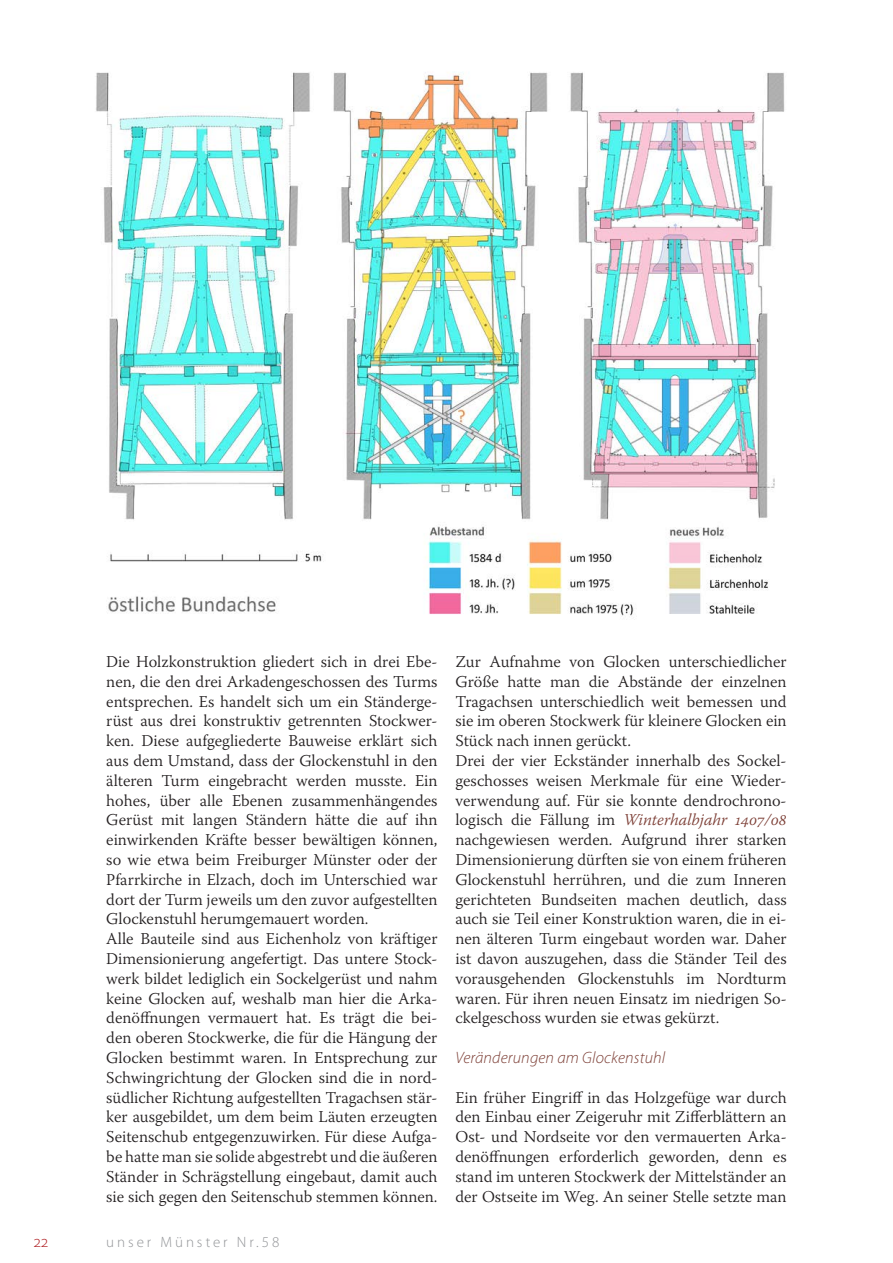
<style>
.page{position:relative;width:893px;height:1263px;background:#fff}
.page>*{position:absolute;margin:0;border:0;box-sizing:border-box;transform-origin:0 0}
.t1{font:300 16.5px/19.8px "Warnock Pro";color:#231f20}
.t2{font:italic 300 16.5px "Myriad Pro";letter-spacing:.01em;color:#7d3f36}
.t3{font:300 16.5px "Myriad Pro";color:#af1e22}
.t4{font:300 15px "Myriad Pro";letter-spacing:.195em;color:#939598}
.s1{font-style:italic;color:#7d3f36}
</style>
<div class="page">
<img style="left:96px;top:72px;width:689px;height:544px">
<p class="t1" style="left:106px;top:651px;width:333px">Die Holzkonstruktion gliedert sich in drei Ebe&shy;nen, die den drei Arkadengeschossen des Turms entsprechen. Es handelt sich um ein Ständerge&shy;rüst aus drei konstruktiv getrennten Stockwer&shy;ken. Diese aufgegliederte Bauweise erklärt sich aus dem Umstand, dass der Glockenstuhl in den älteren Turm eingebracht werden musste. Ein hohes, über alle Ebenen zusammenhängendes Gerüst mit langen Ständern hätte die auf ihn einwirkenden Kräfte besser bewältigen können, so wie etwa beim Freiburger Münster oder der Pfarrkirche in Elzach, doch im Unterschied war dort der Turm jeweils um den zuvor aufgestellten Glockenstuhl herumgemauert worden.<br>Alle Bauteile sind aus Eichenholz von kräftiger Dimensionierung angefertigt. Das untere Stock&shy;werk bildet lediglich ein Sockelgerüst und nahm keine Glocken auf, weshalb man hier die Arka&shy;denöffnungen vermauert hat. Es trägt die bei&shy;den oberen Stockwerke, die für die Hängung der Glocken bestimmt waren. In Entsprechung zur Schwingrichtung der Glocken sind die in nord&shy;südlicher Richtung aufgestellten Tragachsen stär&shy;ker ausgebildet, um dem beim Läuten erzeugten Seitenschub entgegenzuwirken. Für diese Aufga&shy;be hatte man sie solide abgestrebt und die äußeren Ständer in Schrägstellung eingebaut, damit auch sie sich gegen den Seitenschub stemmen können.</p>
<p class="t3" style="left:34px;top:1232px;width:16px">22</p>
<p class="t4" style="left:106px;top:1234px;width:175px">unser Münster Nr.58</p>
<p class="t1" style="left:455px;top:651px;width:333px">Zur Aufnahme von Glocken unterschiedlicher Größe hatte man die Abstände der einzelnen Tragachsen unterschiedlich weit bemessen und sie im oberen Stockwerk für kleinere Glocken ein Stück nach innen gerückt.<br>Drei der vier Eckständer innerhalb des Sockel&shy;geschosses weisen Merkmale für eine Wieder&shy;verwendung auf. Für sie konnte dendrochrono&shy;logisch die Fällung im <span class="s1">Winterhalbjahr 1407/08 </span>nachgewiesen werden. Aufgrund ihrer starken Dimensionierung dürften sie von einem früheren Glockenstuhl herrühren, und die zum Inneren gerichteten Bundseiten machen deutlich, dass auch sie Teil einer Konstruktion waren, die in ei&shy;nen älteren Turm eingebaut worden war. Daher ist davon auszugehen, dass die Ständer Teil des vorausgehenden Glockenstuhls im Nordturm waren. Für ihren neuen Einsatz im niedrigen So&shy;ckelgeschoss wurden sie etwas gekürzt.</p>
<p class="t2" style="left:455px;top:1049px;width:211px">Veränderungen am Glockenstuhl</p>
<p class="t1" style="left:455px;top:1087px;width:333px;text-align:justify">Ein früher Eingriff in das Holzgefüge war durch den Einbau einer Zeigeruhr mit Zifferblättern an Ost- und Nordseite vor den vermauerten Arka&shy;denöffnungen erforderlich geworden, denn es stand im unteren Stockwerk der Mittelständer an der Ostseite im Weg. An seiner Stelle setzte man</p>
</div>
